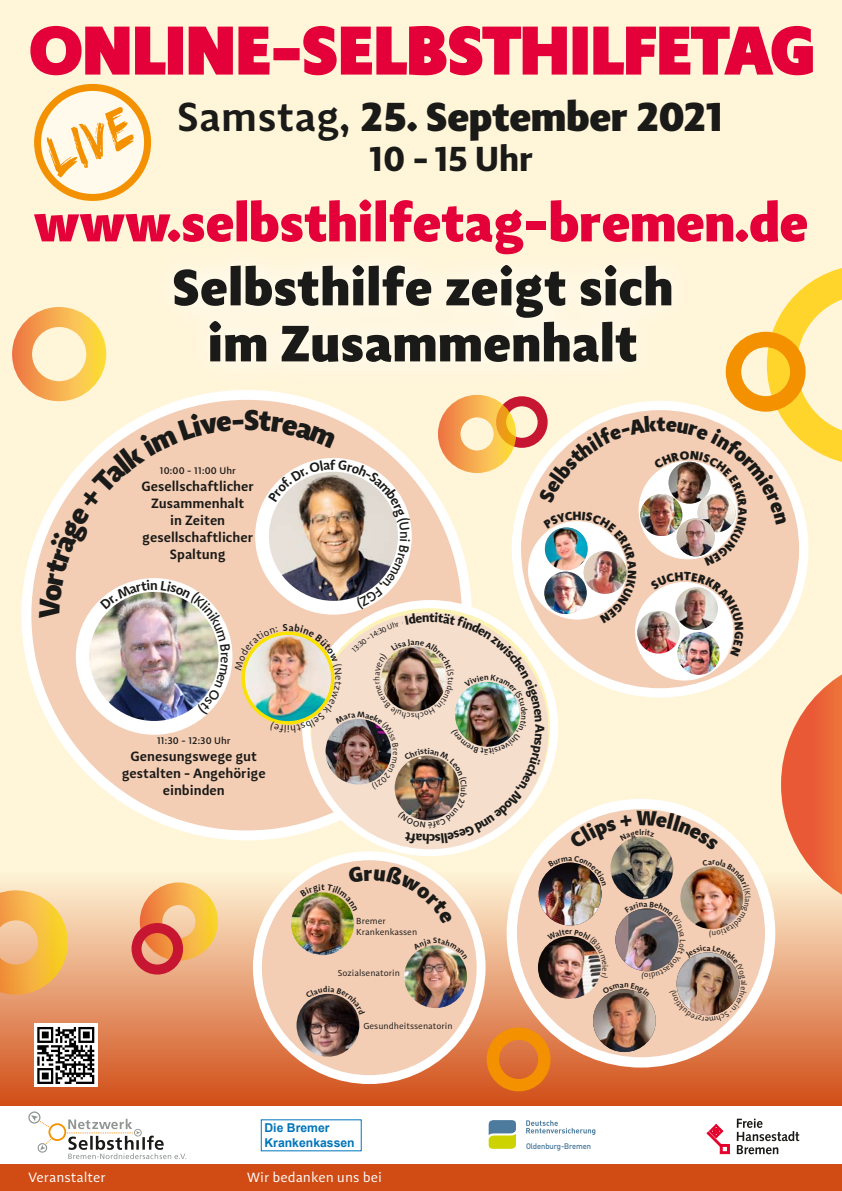
<style>
.page{position:relative;width:842px;height:1191px;background:#fff5d8}
.page>*{position:absolute;margin:0;border:0;box-sizing:border-box;transform-origin:0 0}
.t1{font:800 69px "Adagio Sans";letter-spacing:.015em;color:#e40039}
.t2{font:60px "Edo SZ";color:#f39100;scale:.75 1}
.t3{font:800 55px "Adagio Sans";color:#e40039}
.t4{font:800 53px/56px "Adagio Sans";letter-spacing:.005em;color:#1a1a18;text-align:center}
.t5{font:800 42px "Adagio Sans";letter-spacing:-.01em;color:#1a1a18}
.t6{font:700 36px "Adagio Sans";letter-spacing:-.015em;color:#1a1a18}
.t7{font:600 14px/16.8px "Adagio Sans";color:#1a1a18;text-align:center}
.t8{font:14px "Adagio Sans";color:#fff}
.t9{font:700 12.2px/14.6px "Arial";color:#0075ba}
.t10{font:10.1px "Adagio Sans";color:#1a1a18}
.t11{font:500 10px "Adagio Sans";letter-spacing:.01em;color:#1a1a18}
.t12{font:9px/10.8px "Adagio Sans";color:#1a1a18}
.t13{font:8px "DIN Mittelschrift LT Alternate";color:#4c7b9d}
.s1{font-weight:600}
</style>
<div class="page">
<svg style="left:0;top:1021px;width:842px;height:85px;background:#d96d3c"></svg>
<div style="left:0;top:1117px;width:842px;height:74px;background:#d14c15"></div>
<div style="left:0;top:1106px;width:842px;height:58px;background:#fff"></div>
<svg style="left:28px;top:1111px;width:158px;height:48px"></svg>
<svg style="left:489px;top:1120px;width:106px;height:28px"></svg>
<svg style="left:707px;top:1124px;width:23px;height:29px"></svg>
<svg style="left:737px;top:1118px;width:62px;height:36px"></svg>
<svg style="left:30px;top:25px;width:136px;height:51px"></svg>
<div style="left:168px;top:27px;width:15px;height:48px;border:2px solid #e40039"></div>
<svg style="left:188px;top:26px;width:82px;height:49px"></svg>
<div style="left:273px;top:48px;width:27px;height:12px;border:2px solid #e40039"></div>
<svg style="left:303px;top:25px;width:264px;height:51px"></svg>
<div style="left:572px;top:27px;width:16px;height:48px;border:2px solid #e40039"></div>
<svg style="left:593px;top:25px;width:220px;height:51px"></svg>
<div style="left:38px;top:87px;width:110px;height:110px;background:#fffaeb;border-radius:50%"></div>
<div style="left:34px;top:84px;width:117px;height:117px;border:7px solid #f39100;border-radius:50%"></div>
<svg style="left:512px;top:804px;width:258px;height:258px;background:#f5d9c6"></svg>
<svg style="left:257px;top:855px;width:224px;height:224px;background:#f3d3be"></svg>
<div style="left:487px;top:1027px;width:63px;height:64px;border:12px solid #f39100;border-radius:50%"></div>
<img style="left:593px;top:989px;width:63px;height:63px;border-radius:31px">
<div style="left:34px;top:1023px;width:64px;height:64px;background:#fff"></div>
<svg style="left:37px;top:1027px;width:57px;height:57px"></svg>
<img style="left:297px;top:994px;width:62px;height:62px;border-radius:31px">
<img style="left:0;top:265px;width:842px;height:756px">
<h1 class="t1" style="left:30px;top:3px;width:786px">Online-SelbsthilfeTag</h1>
<h2 class="t2" style="left:36px;top:126px;width:117px;rotate:-23deg">LIVE</h2>
<h3 class="t3" style="left:34px;top:185px;width:776px">www.selbsthilfetag-bremen.de</h3>
<h3 class="t5" style="left:177px;top:89px;width:549px"><span class="s1">Samstag,</span> 25. September 2021</h3>
<h3 class="t6" style="left:368px;top:135px;width:167px">10 - 15 Uhr</h3>
<h3 class="t4" style="left:172px;top:260px;width:502px">Selbsthilfe zeigt sich im Zusammenhalt</h3>
<p class="t11" style="left:159px;top:465px;width:78px">10:00 - 11:00 Uhr</p>
<p class="t7" style="left:142px;top:478px;width:114px">Gesellschaftlicher<br>Zusammenhalt<br>in Zeiten gesellschaftlicher<br>Spaltung</p>
<p class="t11" style="left:157px;top:734px;width:76px">11:30 - 12:30 Uhr</p>
<p class="t7" style="left:122px;top:748px;width:145px">Genesungswege gut gestalten - Angehörige einbinden</p>
<p class="t10" style="left:290px;top:735px;width:4px;rotate:180deg">i</p>
<p class="t10" style="left:345px;top:675px;width:7px;rotate:90deg">e</p>
<p class="t12" style="left:356px;top:915px;width:63px">Bremer<br>Krankenkassen</p>
<p class="t12" style="left:338px;top:967px;width:64px">Sozialsenatorin</p>
<p class="t12" style="left:363px;top:1020px;width:91px">Gesundheitssenatorin</p>
<p class="t9" style="left:264px;top:1121px;width:92px">Die Bremer<br>Krankenkassen</p>
<p class="t8" style="left:28px;top:1168px;width:79px">Veranstalter</p>
<p class="t8" style="left:247px;top:1168px;width:136px">Wir bedanken uns bei</p>
<p class="t13" style="left:526px;top:1141px;width:67px">Oldenburg-Bremen</p>
</div>
